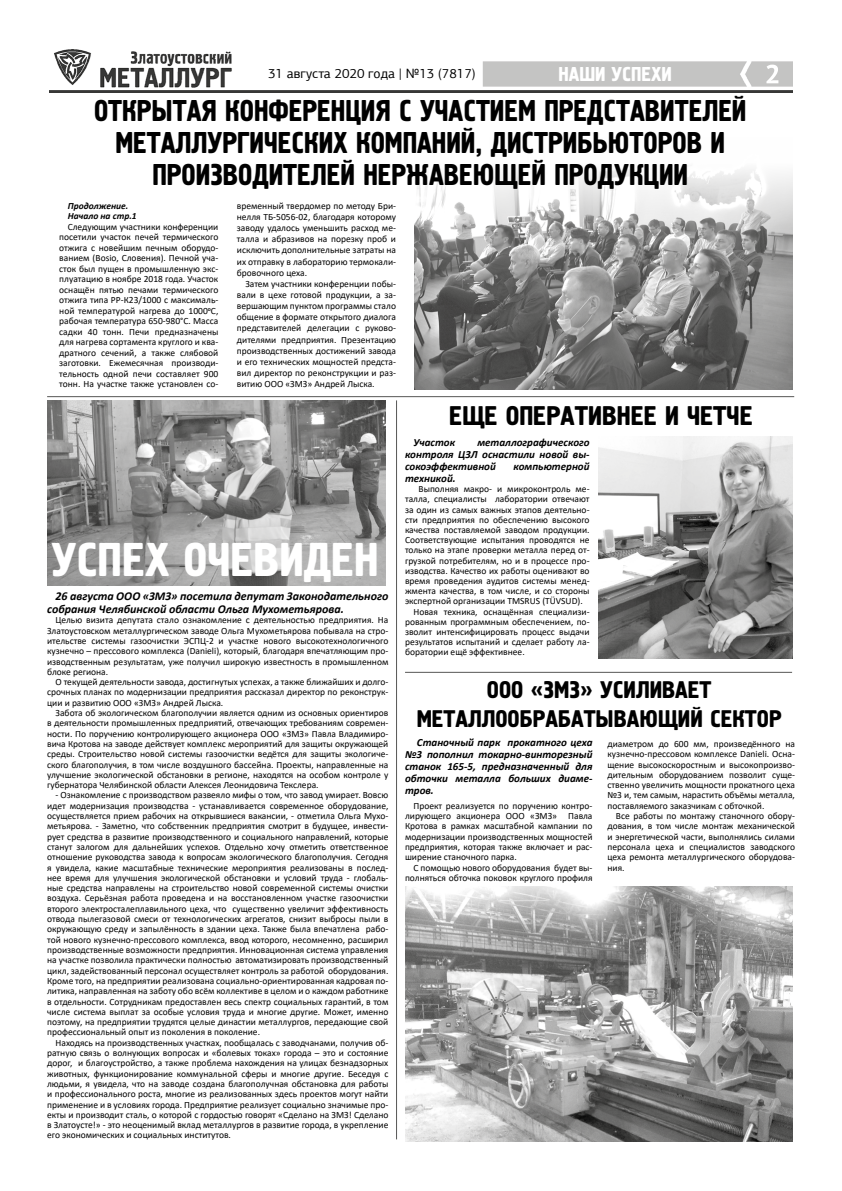
<style>
.page{position:relative;width:842px;height:1191px;background:#fff}
.page>*{position:absolute;margin:0;border:0;box-sizing:border-box;transform-origin:0 0}
.t1{font:47.3px "Hermes";color:#fff}
.t2{font:30px/32px "Hermes";color:#000;text-align:center;scale:.94 1}
.t3{font:26.9px "Hermes";color:#000}
.t4{font:24px/28.8px "Hermes";color:#000;text-align:center}
.t5{font:20px "Hermes";color:#fff}
.t6{font:13.4px "PF Agora Sans Pro";color:#000}
.t7{font:italic 700 12px/13px "Calibri";color:#000}
.t8{font:italic 700 11px/12px "Calibri";color:#000;text-align:justify}
.t9{font:9.5px/10.3px "Calibri";color:#000;text-align:justify}
.t10{font:italic 700 9.5px/10.5px "Calibri";color:#000}
</style>
<div class="page">
<img style="left:47px;top:400px;width:338px;height:185px">
<img style="left:50px;top:49px;width:742px;height:44px">
<svg style="left:766px;top:65px;width:12px;height:18px"></svg>
<hr style="left:405px;top:672px;width:387px;height:1px;background:#575756">
<hr style="left:47px;top:396px;width:747px;height:1px;background:#575756">
<hr style="left:396px;top:400px;width:1px;height:739px;background:#575756">
<img style="left:598px;top:437px;width:194px;height:222px">
<img style="left:405px;top:886px;width:387px;height:255px">
<img style="left:414px;top:169px;width:379px;height:220px">
<h3 class="t6" style="left:268px;top:65px;width:209px">31 августа 2020 года | №13 (7817)</h3>
<h3 class="t5" style="left:558px;top:63px;width:115px">НАШИ УСПЕХИ</h3>
<h2 class="t2" style="left:94px;top:96px;width:696px">ОТКРЫТАЯ КОНФЕРЕНЦИЯ С УЧАСТИЕМ ПРЕДСТАВИТЕЛЕЙ<br>МЕТАЛЛУРГИЧЕСКИХ КОМПАНИЙ, ДИСТРИБЬЮТОРОВ И<br>ПРОИЗВОДИТЕЛЕЙ НЕРЖАВЕЮЩЕЙ ПРОДУКЦИИ</h2>
<p class="t10" style="left:68px;top:200px;width:71px">Продолжение.<br>Начало на стр.1</p>
<p class="t9" style="left:59px;top:221px;width:161px;text-indent:8px">Следующим участники конференции посетили участок печей термического отжига с новейшим печным оборудо&shy;ванием (Bosio, Словения). Печной уча&shy;сток был пущен в промышленную экс&shy;плуатацию в ноябре 2018 года. Участок оснащён пятью печами термического отжига типа РР-К23/1000 с максималь&shy;ной температурой нагрева до 10000С, рабочая температура 650-980°С. Масса садки 40 тонн. Печи предназначены для нагрева сортамента круглого и ква&shy;дратного сечений, а также слябовой заготовки. Ежемесячная производи&shy;тельность одной печи составляет 900 тонн. На участке также установлен со-</p>
<p class="t9" style="left:237px;top:200px;width:161px;line-height:11.2px">временный твердомер по методу Бри&shy;нелля ТБ-5056-02, благодаря которому заводу удалось уменьшить расход ме&shy;талла и абразивов на порезку проб и исключить дополнительные затраты на их отправку в лабораторию термокали&shy;бровочного цеха.</p>
<p class="t9" style="left:237px;top:278px;width:161px;line-height:11.2px;text-indent:8px">Затем участники конференции побы&shy;вали в цехе готовой продукции, а за&shy;вершающим пунктом программы стало общение в формате открытого диалога представителей делегации с руково&shy;дителями предприятия. Презентацию производственных достижений завода и его технических мощностей предста&shy;вил директор по реконструкции и раз&shy;витию ООО «ЗМЗ» Андрей Лыска.</p>
<h1 class="t1" style="left:51px;top:533px;width:329px">УСПЕХ ОЧЕВИДЕН</h1>
<p class="t7" style="left:47px;top:589px;width:343px;text-indent:8px">26 августа ООО «ЗМЗ» посетила депутат Законодательного собрания Челябинской области Ольга Мухометьярова.</p>
<p class="t9" style="left:47px;top:615px;width:343px;text-indent:8px">Целью визита депутата стало ознакомление с деятельностью предприятия. На Златоустовском металлургическом заводе Ольга Мухометьярова побывала на стро&shy;ительстве системы газоочистки ЭСПЦ-2 и участке нового высокотехнологичного кузнечно – прессового комплекса (Danieli), который, благодаря впечатляющим про&shy;изводственным результатам, уже получил широкую известность в промышленном блоке региона.</p>
<p class="t9" style="left:47px;top:676px;width:343px;text-indent:8px">О текущей деятельности завода, достигнутых успехах, а также ближайших и долго&shy;срочных планах по модернизации предприятия рассказал директор по реконструк&shy;ции и развитию ООО «ЗМЗ» Андрей Лыска.</p>
<p class="t9" style="left:47px;top:707px;width:343px;text-indent:8px">Забота об экологическом благополучии является одним из основных ориентиров в деятельности промышленных предприятий, отвечающих требованиям современ&shy;ности. По поручению контролирующего акционера ООО «ЗМЗ» Павла Владимиро&shy;вича Кротова на заводе действует комплекс мероприятий для защиты окружающей среды. Строительство новой системы газоочистки ведётся для защиты экологиче&shy;ского благополучия, в том числе воздушного бассейна. Проекты, направленные на улучшение экологической обстановки в регионе, находятся на особом контроле у губернатора Челябинской области Алексея Леонидовича Текслера.</p>
<p class="t9" style="left:47px;top:790px;width:343px;text-indent:8px">- Ознакомление с производством развеяло мифы о том, что завод умирает. Вовсю идет модернизация производства - устанавливается современное оборудование, осуществляется прием рабочих на открывшиеся вакансии, - отметила Ольга Мухо&shy;метьярова. - Заметно, что собственник предприятия смотрит в будущее, инвести&shy;рует средства в развитие производственного и социального направлений, которые станут залогом для дальнейших успехов. Отдельно хочу отметить ответственное отношение руководства завода к вопросам экологического благополучия. Сегодня я увидела, какие масштабные технические мероприятия реализованы в послед&shy;нее время для улучшения экологической обстановки и условий труда - глобаль&shy;ные средства направлены на строительство новой современной системы очистки воздуха. Серьёзная работа проведена и на восстановленном участке газоочистки второго электросталеплавильного цеха, что существенно увеличит эффективность отвода пылегазовой смеси от технологических агрегатов, снизит выбросы пыли в окружающую среду и запылённость в здании цеха. Также была впечатлена рабо&shy;той нового кузнечно-прессового комплекса, ввод которого, несомненно, расширил производственные возможности предприятия. Инновационная система управления на участке позволила практически полностью автоматизировать производственный цикл, задействованный персонал осуществляет контроль за работой оборудования.<br>Кроме того, на предприятии реализована социально-ориентированная кадровая по&shy;литика, направленная на заботу обо всём коллективе в целом и о каждом работнике в отдельности. Сотрудникам предоставлен весь спектр социальных гарантий, в том числе система выплат за особые условия труда и многие другие. Может, именно поэтому, на предприятии трудятся целые династии металлургов, передающие свой профессиональный опыт из поколения в поколение.</p>
<p class="t9" style="left:47px;top:1037px;width:343px;text-indent:8px">Находясь на производственных участках, пообщалась с заводчанами, получив об&shy;ратную связь о волнующих вопросах и «болевых токах» города – это и состояние дорог, и благоустройство, а также проблема нахождения на улицах безнадзорных животных, функционирование коммунальной сферы и многие другие. Беседуя с людьми, я увидела, что на заводе создана благополучная обстановка для работы и профессионального роста, многие из реализованных здесь проектов могут найти применение и в условиях города. Предприятие реализует социально значимые про&shy;екты и производит сталь, о которой с гордостью говорят «Сделано на ЗМЗ! Сделано в Златоусте!» - это неоценимый вклад металлургов в развитие города, в укрепление его экономических и социальных институтов.</p>
<h3 class="t3" style="left:449px;top:401px;width:305px">ЕЩЕ ОПЕРАТИВНЕЕ И ЧЕТЧЕ</h3>
<p class="t8" style="left:405px;top:436px;width:186px;text-indent:72px">металлографического контроля ЦЗЛ оснастили новой вы&shy;сокоэффективной</p>
<p class="t8" style="left:413px;top:436px;width:43px">Участок</p>
<p class="t8" style="left:513px;top:460px;width:78px">компьютерной</p>
<p class="t8" style="left:405px;top:472px;width:52px">техникой.</p>
<p class="t9" style="left:418px;top:483px;width:173px">Выполняя макро- и микроконтроль ме-</p>
<p class="t9" style="left:405px;top:494px;width:186px">талла, специалисты лаборатории отвечают</p>
<p class="t9" style="left:405px;top:504px;width:186px">за один из самых важных этапов деятельно-</p>
<p class="t9" style="left:405px;top:514px;width:186px">сти предприятия по обеспечению высокого</p>
<p class="t9" style="left:405px;top:524px;width:186px">качества поставляемой заводом продукции.</p>
<p class="t9" style="left:405px;top:534px;width:186px">Соответствующие испытания проводятся не</p>
<p class="t9" style="left:405px;top:545px;width:186px">только на этапе проверки металла перед от-</p>
<p class="t9" style="left:405px;top:555px;width:186px">грузкой потребителям, но и в процессе про-</p>
<p class="t9" style="left:405px;top:565px;width:186px">изводства. Качество их работы оценивают во</p>
<p class="t9" style="left:405px;top:575px;width:186px">время проведения аудитов системы менед-</p>
<p class="t9" style="left:405px;top:585px;width:186px">жмента качества, в том числе, и со стороны</p>
<p class="t9" style="left:405px;top:596px;width:179px">экспертной организации TMSRUS (TÜVSUD).</p>
<p class="t9" style="left:413px;top:606px;width:178px">Новая техника, оснащённая специализи-</p>
<p class="t9" style="left:405px;top:616px;width:186px">рованным программным обеспечением, по-</p>
<p class="t9" style="left:405px;top:626px;width:186px">зволит интенсифицировать процесс выдачи</p>
<p class="t9" style="left:405px;top:636px;width:186px">результатов испытаний и сделает работу ла-</p>
<p class="t9" style="left:405px;top:647px;width:121px">боратории ещё эффективнее.</p>
<h3 class="t4" style="left:417px;top:676px;width:366px">ООО «ЗМЗ» УСИЛИВАЕТ<br>МЕТАЛЛООБРАБАТЫВАЮЩИЙ СЕКТОР</h3>
<p class="t8" style="left:405px;top:735px;width:189px;text-indent:12px">Станочный парк прокатного цеха №3 пополнил токарно-винторезный станок 165-5, предназначенный для обточки металла больших диаме&shy;тров.</p>
<p class="t9" style="left:405px;top:800px;width:189px;text-indent:8px">Проект реализуется по поручению контро&shy;лирующего акционера ООО «ЗМЗ» Павла Кротова в рамках масштабной кампании по модернизации производственных мощностей предприятия, которая также включает и рас&shy;ширение станочного парка.</p>
<p class="t9" style="left:405px;top:862px;width:189px;text-align:right">С помощью нового оборудования будет вы&shy;полняться обточка поковок круглого профиля</p>
<p class="t9" style="left:607px;top:738px;width:189px">диаметром до 600 мм, произведённого на кузнечно-прессовом комплексе Danieli. Осна&shy;щение высокоскоростным и высокопроизво&shy;дительным оборудованием позволит суще&shy;ственно увеличить мощности прокатного цеха №3 и, тем самым, нарастить объёмы металла, поставляемого заказчикам с обточкой.</p>
<p class="t9" style="left:607px;top:810px;width:189px;text-indent:8px">Все работы по монтажу станочного обору&shy;дования, в том числе монтаж механической и энергетической части, выполнялись силами персонала цеха и специалистов заводского цеха ремонта металлургического оборудова&shy;ния.</p>
</div>
